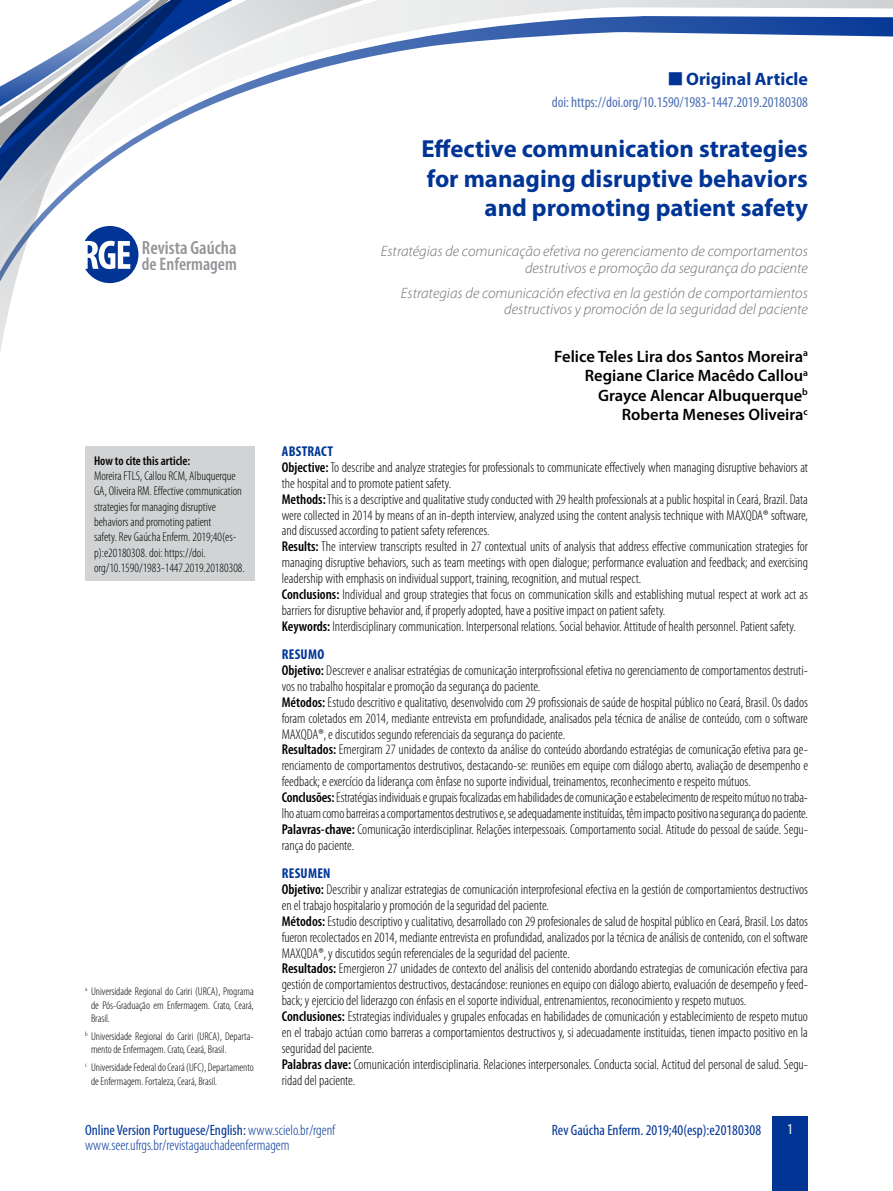
<style>
.page{position:relative;width:893px;height:1191px;background:#fff}
.page>*{position:absolute;margin:0;border:0;box-sizing:border-box;transform-origin:0 0}
.t1{font:700 24.75px/29.7px "Myriad Pro";color:#003595;text-align:right}
.t2{font:600 condensed 19.05px "Myriad Pro";color:#939598}
.t3{font:600 condensed 18.15px "Myriad Pro";color:#939598}
.t4{font:700 18px "Myriad Pro";color:#003595}
.t5{font:600 16.5px/19.5px "Myriad Pro";color:#000;text-align:right}
.t6{font:italic 300 15px/16.5px "Myriad Pro";color:#6d6e71;text-align:right}
.t7{font:300 condensed 15px/15px "Myriad Pro";color:#003595}
.t8{font:condensed 15px "Myriad Pro";letter-spacing:-.005em;color:#4d72b4}
.t9{font:condensed 15px "Myriad Pro";color:#003595}
.t10{font:condensed 15px "Myriad Pro";color:#fff}
.t11{font:300 condensed 14.25px/15.9px "Myriad Pro";color:#000}
.t12{font:300 condensed 12.75px/15.3px "Myriad Pro";color:#000}
.t13{font:600 condensed 12.75px "Myriad Pro";color:#000}
.t14{font:300 condensed 11.25px/13.5px "Myriad Pro";color:#000}
.s1{font-weight:700;color:#003595}
.s2{font-weight:600}
.s3{font-weight:400}
</style>
<div class="page">
<svg style="left:202px;top:0;width:691px;height:109px"></svg>
<svg style="left:0;top:0;width:202px;height:352px"></svg>
<svg style="left:85px;top:226px;width:53px;height:57px"></svg>
<div style="left:772px;top:1116px;width:36px;height:75px;background:#003595"></div>
<div style="left:85px;top:446px;width:169px;height:135px;background:#d1d3d4"></div>
<svg style="left:669px;top:72px;width:13px;height:13px"></svg>
<h2 class="t2" style="left:142px;top:237px;width:96px">Revista Gaúcha</h2>
<p class="t3" style="left:142px;top:254px;width:96px">de Enfermagem</p>
<p class="t13" style="left:94px;top:454px;width:98px">How to cite this article:</p>
<p class="t12" style="left:94px;top:468px;width:152px">Moreira FTLS, Callou RCM, Albuquerque GA, Oliveira RM. Effective communication strategies for managing disruptive behaviors and promoting patient<br>safety. Rev Gaúcha Enferm. 2019;40(es&shy;p):e20180308. doi: https://doi. org/10.1590/1983-1447.2019.20180308.</p>
<p class="t14" style="left:91px;top:985px;width:164px;text-align:justify;text-indent:-6px"><sup>a</sup> Universidade Regional do Cariri (URCA), Programa de Pós-Graduação em Enfermagem. Crato, Ceará, Brasil.</p>
<p class="t14" style="left:91px;top:1029px;width:164px;text-indent:-6px"><sup>b</sup> Universidade Regional do Cariri (URCA), Departa&shy;mento de Enfermagem. Crato, Ceará, Brasil.</p>
<p class="t14" style="left:91px;top:1061px;width:164px;text-indent:-6px"><sup>c</sup> Universidade Federal do Ceará (UFC), Departamento de Enfermagem. Fortaleza, Ceará, Brasil.</p>
<p class="t4" style="left:686px;top:67px;width:123px">Original Article</p>
<p class="t8" style="left:552px;top:94px;width:258px">doi: https://doi.org/10.1590/1983-1447.2019.20180308</p>
<h1 class="t1" style="left:421px;top:133px;width:388px">Effective communication strategies for managing disruptive behaviors and promoting patient safety</h1>
<p class="t6" style="left:381px;top:243px;width:429px">Estratégias de comunicação efetiva no gerenciamento de comportamentos destrutivos e promoção da segurança do paciente</p>
<p class="t6" style="left:401px;top:285px;width:408px">Estrategias de comunicación efectiva en la gestión de comportamientos destructivos y promoción de la seguridad del paciente</p>
<p class="t5" style="left:554px;top:346px;width:255px">Felice Teles Lira dos Santos Moreira<sup>a<br></sup>Regiane Clarice Macêdo Callou<sup>a<br></sup>Grayce Alencar Albuquerque<sup>b<br></sup>Roberta Meneses Oliveira<sup>c</sup></p>
<p class="t11" style="left:282px;top:443px;width:528px"><span class="s1">ABSTRACT<br></span><span class="s2">Objective:</span> To describe and analyze strategies for professionals to communicate effectively when managing disruptive behaviors at the hospital and to promote patient safety.<br><span class="s2">Methods:</span> This is a descriptive and qualitative study conducted with 29 health professionals at a public hospital in Ceará, Brazil. Data were collected in 2014 by means of an in-depth interview, analyzed using the content analysis technique with MAXQDA® software, and discussed according to patient safety references.<br><span class="s2">Results:</span> The interview transcripts resulted in 27 contextual units of analysis that address effective communication strategies for managing disruptive behaviors, such as team meetings with open dialogue; performance evaluation and feedback; and exercising leadership with emphasis on individual support, training, recognition, and mutual respect.<br><span class="s2">Conclusions:</span> Individual and group strategies that focus on communication skills and establishing mutual respect at work act as barriers for disruptive behavior and, if properly adopted, have a positive impact on patient safety.<br><span class="s2">Keywords:</span> Interdisciplinary communication. Interpersonal relations. Social behavior. Attitude of health personnel. Patient safety.</p>
<p class="t11" style="left:282px;top:646px;width:528px"><span class="s1">RESUMO<br></span><span class="s2">Objetivo:</span> Descrever e analisar estratégias de comunicação interprofissional efetiva no gerenciamento de comportamentos destruti&shy;vos no trabalho hospitalar e promoção da segurança do paciente.<br><span class="s2">Métodos:</span> Estudo descritivo e qualitativo, desenvolvido com 29 profissionais de saúde de hospital público no Ceará, Brasil. Os dados foram coletados em 2014, mediante entrevista em profundidade, analisados pela técnica de análise de conteúdo, com o software MAXQDA®, e discutidos segundo referenciais da segurança do paciente.<br><span class="s2">Resultados:</span> Emergiram 27 unidades de contexto da análise do conteúdo abordando estratégias de comunicação efetiva para ge&shy;renciamento de comportamentos destrutivos, destacando-se: reuniões em equipe com diálogo aberto, avaliação de desempenho e feedback; e exercício da liderança com ênfase no suporte individual, treinamentos, reconhecimento e respeito mútuos.<br><span class="s2">Conclusões:</span> Estratégias individuais e grupais focalizadas em habilidades de comunicação e estabelecimento de respeito mútuo no traba&shy;lho atuam como barreiras a comportamentos destrutivos e, se adequadamente instituídas, têm impacto positivo na segurança do paciente.<br><span class="s2">Palavras-chave:</span> Comunicação interdisciplinar. Relações interpessoais. Comportamento social. Atitude do pessoal de saúde. Segu&shy;rança do paciente.</p>
<p class="t11" style="left:282px;top:865px;width:528px"><span class="s1">RESUMEN<br></span><span class="s2">Objetivo:</span> Describir y analizar estrategias de comunicación interprofesional efectiva en la gestión de comportamientos destructivos en el trabajo hospitalario y promoción de la seguridad del paciente.<br><span class="s2">Métodos:</span> Estudio descriptivo y cualitativo, desarrollado con 29 profesionales de salud de hospital público en Ceará, Brasil. Los datos fueron recolectados en 2014, mediante entrevista en profundidad, analizados por la técnica de análisis de contenido, con el software MAXQDA®, y discutidos según referenciales de la seguridad del paciente.<br><span class="s2">Resultados:</span> Emergieron 27 unidades de contexto del análisis del contenido abordando estrategias de comunicación efectiva para gestión de comportamientos destructivos, destacándose: reuniones en equipo con diálogo abierto, evaluación de desempeño y feed&shy;back; y ejercicio del liderazgo con énfasis en el soporte individual, entrenamientos, reconocimiento y respeto mutuos.<br><span class="s2">Conclusiones:</span> Estrategias individuales y grupales enfocadas en habilidades de comunicación y establecimiento de respeto mutuo en el trabajo actúan como barreras a comportamientos destructivos y, si adecuadamente instituidas, tienen impacto positivo en la seguridad del paciente.<br><span class="s2">Palabras clave:</span> Comunicación interdisciplinaria. Relaciones interpersonales. Conducta social. Actitud del personal de salud. Segu&shy;ridad del paciente.</p>
<p class="t7" style="left:85px;top:1123px;width:252px"><span class="s3">Online Version Portuguese/English:</span> www.scielo.br/rgenf www.seer.ufrgs.br/revistagauchadeenfermagem</p>
<p class="t9" style="left:552px;top:1122px;width:211px">Rev Gaúcha Enferm. 2019;40(esp):e20180308</p>
<p class="t10" style="left:787px;top:1121px;width:7px">1</p>
</div>
